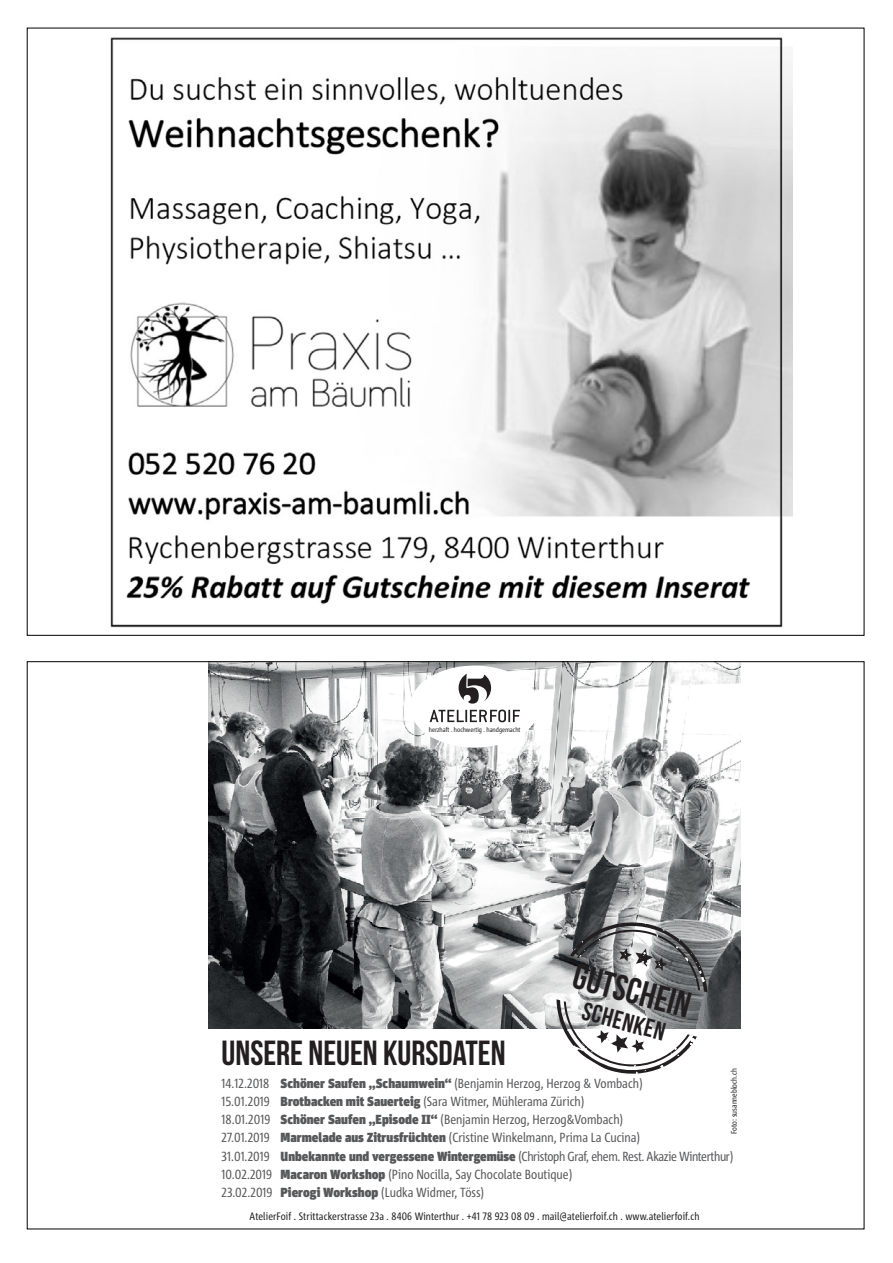
<style>
.page{position:relative;width:893px;height:1263px;background:#fff}
.page>*{position:absolute;margin:0;border:0;box-sizing:border-box;transform-origin:0 0}
.t1{font:36.15px "Bebas Neue";color:#231f20}
.t2{font:34.8px "Bebas Neue";color:#231f20}
.t3{font:25.5px "Bebas Neue";color:#231f20}
.t4{font:13.2px/18.1px "Corpid Cd LF";color:#57585a}
.t5{font:10.8px "Corpid Cd LF";letter-spacing:.01em;color:#231f20}
.t6{font:8.1px "Corpid Cd LF";color:#231f20}
.t7{font:6.75px "Corpid Cd LF";color:#231f20}
.s1{font-family:"Unit";font-weight:900}
</style>
<div class="page">
<img style="left:110px;top:37px;width:682px;height:591px">
<img style="left:208px;top:663px;width:533px;height:366px">
<div style="left:410px;top:666px;width:129px;height:82px;background:#fff;border-radius:50%"></div>
<svg style="left:430px;top:710px;width:90px;height:12px"></svg>
<svg style="left:459px;top:673px;width:32px;height:31px"></svg>
<svg style="left:556px;top:999px;width:141px;height:75px"></svg>
<svg style="left:569px;top:919px;width:138px;height:73px;background:#898a8b"></svg>
<svg style="left:180px;top:1229px;width:20px;height:1px"></svg>
<svg style="left:749px;top:1229px;width:20px;height:1px"></svg>
<p class="t7" style="left:429px;top:726px;width:93px">herzhaft . hochwertig . handgemacht</p>
<h2 class="t2" style="left:222px;top:1033px;width:286px">UNSERE NEUEN KURSDATEN</h2>
<h1 class="t1" style="left:579px;top:956px;width:122px;rotate:15deg">GUTSCHEIN</h1>
<h3 class="t3" style="left:586px;top:997px;width:86px;rotate:15deg">SCHENKEN</h3>
<p class="t6" style="left:729px;top:1134px;width:67px;rotate:-90deg">Foto: susannebloch.ch</p>
<p class="t4" style="left:222px;top:1075px;width:513px">14.12.2018 <span class="s1">Schöner Saufen „Schaumwein“</span> (Benjamin Herzog, Herzog &amp; Vombach)<br>15.01.2019 <span class="s1">Brotbacken mit Sauerteig</span> (Sara Witmer, Mühlerama Zürich)<br>18.01.2019 <span class="s1">Schöner Saufen „Episode II“</span> (Benjamin Herzog, Herzog&amp;Vombach)<br>27.01.2019 <span class="s1">Marmelade aus Zitrusfrüchten</span> (Cristine Winkelmann, Prima La Cucina)<br>31.01.2019 <span class="s1">Unbekannte und vergessene Wintergemüse</span> (Christoph Graf, ehem. Rest. Akazie Winterthur)<br>10.02.2019 <span class="s1">Macaron Workshop</span> (Pino Nocilla, Say Chocolate Boutique)<br>23.02.2019 <span class="s1">Pierogi Workshop</span> (Ludka Widmer, Töss)</p>
<p class="t5" style="left:250px;top:1210px;width:451px">AtelierFoif . Strittackerstrasse 23a . 8406 Winterthur . +41 78 923 08 09 . mail@atelierfoif.ch . www.atelierfoif.ch</p>
</div>
